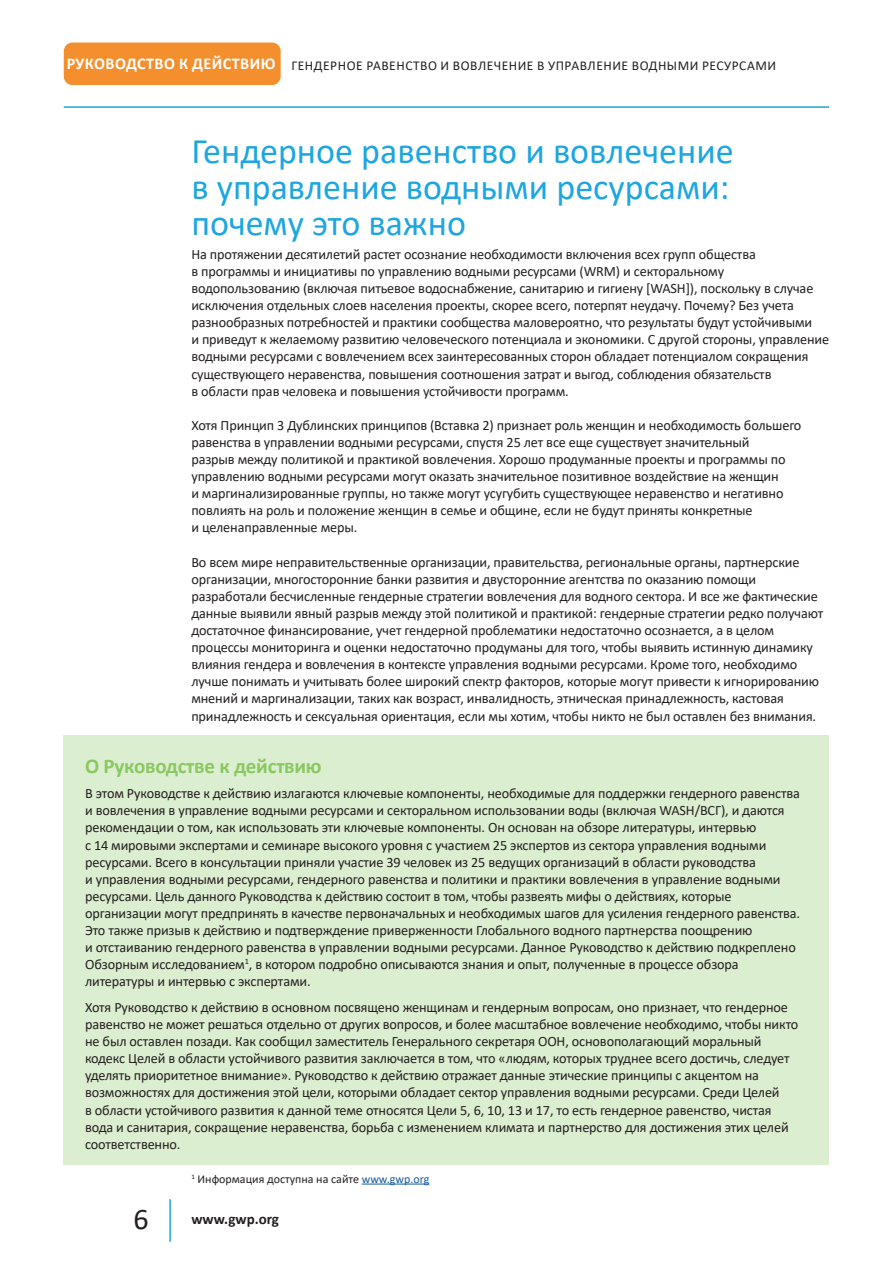
<style>
.page{position:relative;width:893px;height:1263px;background:#fff}
.page>*{position:absolute;margin:0;border:0;box-sizing:border-box;transform-origin:0 0}
.t1{font:36px/36px "Calibri";color:#1da6df;text-align:justify}
.t2{font:30px "Calibri";color:#231f20}
.t3{font:700 21px "Calibri";letter-spacing:-.01em;color:#8ac862}
.t4{font:700 16.5px "Calibri";letter-spacing:.03em;color:#fff}
.t5{font:700 15px "Calibri";color:#231f20}
.t6{font:14.25px/17.1px "Calibri";letter-spacing:-.01em;color:#231f20}
.t7{font:13.5px "Calibri";letter-spacing:.04em;color:#231f20}
.t8{font:12px "Calibri";color:#231f20}
.s1{color:#175d9e}
</style>
<div class="page">
<hr style="left:64px;top:106px;width:765px;height:2px;background:#1da6df">
<hr style="left:169px;top:1199px;width:2px;height:43px;background:#1da6df">
<div style="left:64px;top:736px;width:765px;height:429px;background:#dceed0"></div>
<hr style="left:362px;top:1184px;width:67px;height:1px;background:#175d9e">
<div style="left:64px;top:43px;width:217px;height:42px;background:#f48f2d;border-radius:9px"></div>
<p class="t4" style="left:67px;top:52px;width:210px">РУКОВОДСТВО К ДЕЙСТВИЮ</p>
<p class="t7" style="left:292px;top:56px;width:486px">ГЕНДЕРНОЕ РАВЕНСТВО И ВОВЛЕЧЕНИЕ В УПРАВЛЕНИЕ ВОДНЫМИ РЕСУРСАМИ</p>
<p class="t1" style="left:191px;top:132px;width:544px">Гендерное равенство и вовлечение в управление водными ресурсами: почему это важно</p>
<p class="t6" style="left:191px;top:245px;width:639px">На протяжении десятилетий растет осознание необходимости включения всех групп общества<br>в программы и инициативы по управлению водными ресурсами (WRM) и секторальному водопользованию (включая питьевое водоснабжение, санитарию и гигиену [WASH]), поскольку в случае исключения отдельных слоев населения проекты, скорее всего, потерпят неудачу. Почему? Без учета разнообразных потребностей и практики сообщества маловероятно, что результаты будут устойчивыми<br>и приведут к желаемому развитию человеческого потенциала и экономики. С другой стороны, управление водными ресурсами с вовлечением всех заинтересованных сторон обладает потенциалом сокращения существующего неравенства, повышения соотношения затрат и выгод, соблюдения обязательств<br>в области прав человека и повышения устойчивости программ.</p>
<p class="t6" style="left:191px;top:416px;width:612px">Хотя Принцип 3 Дублинских принципов (Вставка 2) признает роль женщин и необходимость большего равенства в управлении водными ресурсами, спустя 25 лет все еще существует значительный<br>разрыв между политикой и практикой вовлечения. Хорошо продуманные проекты и программы по управлению водными ресурсами могут оказать значительное позитивное воздействие на женщин<br>и маргинализированные группы, но также могут усугубить существующее неравенство и негативно повлиять на роль и положение женщин в семье и общине, если не будут приняты конкретные<br>и целенаправленные меры.</p>
<p class="t6" style="left:191px;top:553px;width:633px">Во всем мире неправительственные организации, правительства, региональные органы, партнерские организации, многосторонние банки развития и двусторонние агентства по оказанию помощи разработали бесчисленные гендерные стратегии вовлечения для водного сектора. И все же фактические данные выявили явный разрыв между этой политикой и практикой: гендерные стратегии редко получают достаточное финансирование, учет гендерной проблематики недостаточно осознается, а в целом процессы мониторинга и оценки недостаточно продуманы для того, чтобы выявить истинную динамику влияния гендера и вовлечения в контексте управления водными ресурсами. Кроме того, необходимо лучше понимать и учитывать более широкий спектр факторов, которые могут привести к игнорированию мнений и маргинализации, таких как возраст, инвалидность, этническая принадлежность, кастовая принадлежность и сексуальная ориентация, если мы хотим, чтобы никто не был оставлен без внимания.</p>
<p class="t3" style="left:85px;top:751px;width:238px">О Руководстве к действию</p>
<p class="t6" style="left:85px;top:784px;width:717px">В этом Руководстве к действию излагаются ключевые компоненты, необходимые для поддержки гендерного равенства и вовлечения в управление водными ресурсами и секторальном использовании воды (включая WASH/ВСГ), и даются рекомендации о том, как использовать эти ключевые компоненты. Он основан на обзоре литературы, интервью<br>с 14 мировыми экспертами и семинаре высокого уровня с участием 25 экспертов из сектора управления водными ресурсами. Всего в консультации приняли участие 39 человек из 25 ведущих организаций в области руководства<br>и управления водными ресурсами, гендерного равенства и политики и практики вовлечения в управление водными ресурсами. Цель данного Руководства к действию состоит в том, чтобы развеять мифы о действиях, которые организации могут предпринять в качестве первоначальных и необходимых шагов для усиления гендерного равенства.<br>Это также призыв к действию и подтверждение приверженности Глобального водного партнерства поощрению<br>и отстаиванию гендерного равенства в управлении водными ресурсами. Данное Руководство к действию подкреплено Обзорным исследованием<sup>1</sup>, в котором подробно описываются знания и опыт, полученные в процессе обзора литературы и интервью с экспертами.</p>
<p class="t6" style="left:85px;top:998px;width:715px">Хотя Руководство к действию в основном посвящено женщинам и гендерным вопросам, оно признает, что гендерное равенство не может решаться отдельно от других вопросов, и более масштабное вовлечение необходимо, чтобы никто не был оставлен позади. Как сообщил заместитель Генерального секретаря ООН, основополагающий моральный кодекс Целей в области устойчивого развития заключается в том, что «людям, которых труднее всего достичь, следует уделять приоритетное внимание». Руководство к действию отражает данные этические принципы с акцентом на возможностях для достижения этой цели, которыми обладает сектор управления водными ресурсами. Среди Целей<br>в области устойчивого развития к данной теме относятся Цели 5, 6, 10, 13 и 17, то есть гендерное равенство, чистая вода и санитария, сокращение неравенства, борьба с изменением климата и партнерство для достижения этих целей соответственно.</p>
<p class="t8" style="left:191px;top:1170px;width:240px"><sup>1</sup> Информация доступна на сайте <span class="s1">www.gwp.org</span></p>
<p class="t2" style="left:134px;top:1198px;width:17px">6</p>
<p class="t5" style="left:191px;top:1209px;width:89px">www.gwp.org</p>
</div>
